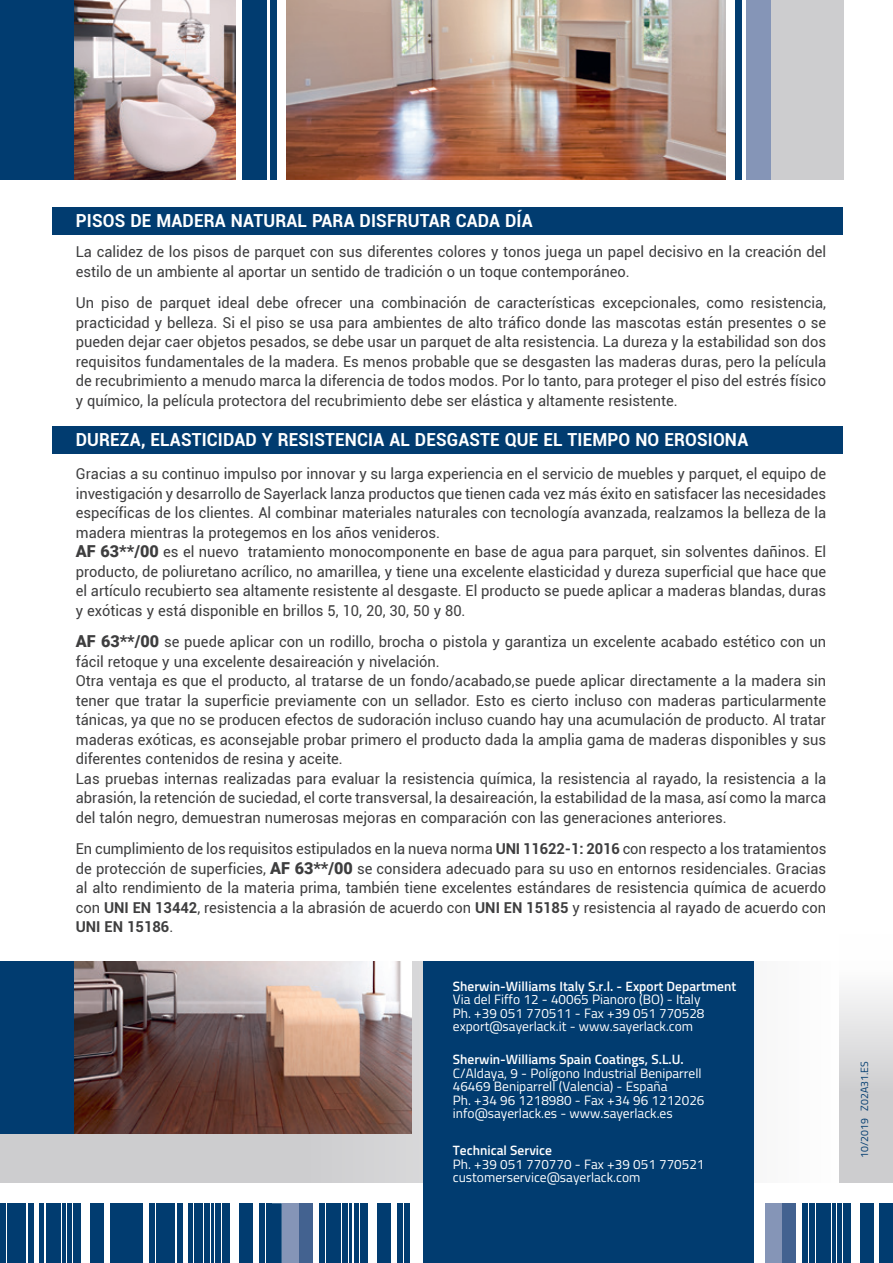
<style>
.page{position:relative;width:893px;height:1263px;background:#fff}
.page>*{position:absolute;margin:0;border:0;box-sizing:border-box;transform-origin:0 0}
.t1{font:700 18px "Roboto";letter-spacing:.01em;color:#fff;scale:.95 1}
.t2{font:15px/19.5px "Roboto";color:#3e3e3f}
.t3{font:13.5px/13.5px "Titillium";color:#fff}
.t4{font:600 13.5px "Titillium";color:#fff}
.t5{font:10.5px "Titillium";color:#013c70}
.s1{font-weight:900;font-size:16.5px}
.s2{font-weight:700}
</style>
<div class="page">
<svg style="left:0;top:961px;width:893px;height:222px"></svg>
<div style="left:0;top:961px;width:81px;height:172px;background:#013c70"></div>
<div style="left:0;top:0;width:128px;height:180px;background:#013c70"></div>
<div style="left:753px;top:0;width:90px;height:180px;background:#cdcdcf"></div>
<div style="left:423px;top:961px;width:331px;height:302px;background:#013c70"></div>
<div style="left:879px;top:1203px;width:14px;height:60px;background:#013c70"></div>
<div style="left:282px;top:1203px;width:20px;height:60px;background:#8595b7"></div>
<div style="left:377px;top:1203px;width:14px;height:60px;background:#013c70"></div>
<div style="left:299px;top:1203px;width:14px;height:60px;background:#436290"></div>
<div style="left:397px;top:1203px;width:5px;height:60px;background:#013c70"></div>
<div style="left:319px;top:1203px;width:5px;height:60px;background:#013c70"></div>
<div style="left:404px;top:1203px;width:6px;height:60px;background:#013c70"></div>
<div style="left:326px;top:1203px;width:6px;height:60px;background:#013c70"></div>
<hr style="left:356px;top:1203px;width:3px;height:60px;background:#013c70">
<div style="left:333px;top:1203px;width:8px;height:60px;background:#013c70"></div>
<hr style="left:342px;top:1203px;width:1px;height:60px;background:#013c70">
<div style="left:360px;top:1203px;width:8px;height:60px;background:#013c70"></div>
<hr style="left:343px;top:1203px;width:1px;height:60px;background:#013c70">
<hr style="left:344px;top:1203px;width:4px;height:60px;background:#013c70">
<hr style="left:354px;top:1203px;width:2px;height:60px;background:#013c70">
<hr style="left:349px;top:1203px;width:2px;height:60px;background:#013c70">
<hr style="left:351px;top:1203px;width:1px;height:60px;background:#013c70">
<div style="left:765px;top:1203px;width:20px;height:60px;background:#8595b7"></div>
<div style="left:860px;top:1203px;width:14px;height:60px;background:#013c70"></div>
<div style="left:782px;top:1203px;width:14px;height:60px;background:#436290"></div>
<div style="left:802px;top:1203px;width:6px;height:60px;background:#013c70"></div>
<div style="left:809px;top:1203px;width:6px;height:60px;background:#013c70"></div>
<hr style="left:839px;top:1203px;width:3px;height:60px;background:#013c70">
<div style="left:816px;top:1203px;width:8px;height:60px;background:#013c70"></div>
<hr style="left:825px;top:1203px;width:1px;height:60px;background:#013c70">
<div style="left:844px;top:1203px;width:7px;height:60px;background:#013c70"></div>
<hr style="left:826px;top:1203px;width:1px;height:60px;background:#013c70">
<hr style="left:827px;top:1203px;width:4px;height:60px;background:#013c70">
<hr style="left:837px;top:1203px;width:2px;height:60px;background:#013c70">
<hr style="left:833px;top:1203px;width:1px;height:60px;background:#013c70">
<hr style="left:834px;top:1203px;width:1px;height:60px;background:#013c70">
<div style="left:90px;top:1203px;width:14px;height:60px;background:#013c70"></div>
<div style="left:110px;top:1203px;width:6px;height:60px;background:#013c70"></div>
<div style="left:0;top:1203px;width:6px;height:60px;background:#013c70"></div>
<div style="left:7px;top:1203px;width:6px;height:60px;background:#013c70"></div>
<div style="left:12px;top:1203px;width:11px;height:60px;background:#013c70"></div>
<hr style="left:23px;top:1203px;width:3px;height:60px;background:#013c70">
<hr style="left:69px;top:1203px;width:3px;height:60px;background:#013c70">
<hr style="left:28px;top:1203px;width:3px;height:60px;background:#013c70">
<hr style="left:31px;top:1203px;width:3px;height:60px;background:#013c70">
<hr style="left:39px;top:1203px;width:3px;height:60px;background:#013c70">
<hr style="left:41px;top:1203px;width:3px;height:60px;background:#013c70">
<div style="left:46px;top:1203px;width:8px;height:60px;background:#013c70"></div>
<hr style="left:55px;top:1203px;width:1px;height:60px;background:#013c70">
<div style="left:74px;top:1203px;width:7px;height:60px;background:#013c70"></div>
<hr style="left:57px;top:1203px;width:4px;height:60px;background:#013c70">
<hr style="left:67px;top:1203px;width:2px;height:60px;background:#013c70">
<hr style="left:63px;top:1203px;width:1px;height:60px;background:#013c70">
<hr style="left:64px;top:1203px;width:1px;height:60px;background:#013c70">
<div style="left:112px;top:1203px;width:20px;height:60px;background:#013c70"></div>
<div style="left:239px;top:1203px;width:14px;height:60px;background:#013c70"></div>
<div style="left:129px;top:1203px;width:14px;height:60px;background:#013c70"></div>
<div style="left:259px;top:1203px;width:5px;height:60px;background:#013c70"></div>
<div style="left:149px;top:1203px;width:6px;height:60px;background:#013c70"></div>
<div style="left:266px;top:1203px;width:6px;height:60px;background:#013c70"></div>
<div style="left:156px;top:1203px;width:6px;height:60px;background:#013c70"></div>
<svg style="left:272px;top:1203px;width:10px;height:60px"></svg>
<div style="left:161px;top:1203px;width:11px;height:60px;background:#013c70"></div>
<hr style="left:172px;top:1203px;width:3px;height:60px;background:#013c70">
<hr style="left:218px;top:1203px;width:3px;height:60px;background:#013c70">
<hr style="left:177px;top:1203px;width:3px;height:60px;background:#013c70">
<hr style="left:180px;top:1203px;width:2px;height:60px;background:#013c70">
<hr style="left:188px;top:1203px;width:3px;height:60px;background:#013c70">
<hr style="left:190px;top:1203px;width:3px;height:60px;background:#013c70">
<div style="left:195px;top:1203px;width:8px;height:60px;background:#013c70"></div>
<hr style="left:204px;top:1203px;width:1px;height:60px;background:#013c70">
<div style="left:222px;top:1203px;width:8px;height:60px;background:#013c70"></div>
<hr style="left:205px;top:1203px;width:1px;height:60px;background:#013c70">
<hr style="left:206px;top:1203px;width:4px;height:60px;background:#013c70">
<hr style="left:216px;top:1203px;width:2px;height:60px;background:#013c70">
<hr style="left:211px;top:1203px;width:2px;height:60px;background:#013c70">
<hr style="left:213px;top:1203px;width:1px;height:60px;background:#013c70">
<img style="left:286px;top:0;width:439px;height:180px">
<img style="left:74px;top:0;width:161px;height:180px">
<img style="left:74px;top:961px;width:337px;height:172px">
<div style="left:242px;top:0;width:24px;height:180px;background:#013c70"></div>
<div style="left:271px;top:0;width:6px;height:180px;background:#013c70"></div>
<div style="left:746px;top:0;width:25px;height:180px;background:#8595b7"></div>
<div style="left:736px;top:0;width:6px;height:180px;background:#013c70"></div>
<div style="left:52px;top:206px;width:791px;height:28px;background:#013c70"></div>
<div style="left:52px;top:426px;width:791px;height:28px;background:#013c70"></div>
<p class="t1" style="left:76px;top:208px;width:482px">PISOS DE MADERA NATURAL PARA DISFRUTAR CADA DÍA</p>
<p class="t2" style="left:76px;top:242px;width:752px">La calidez de los pisos de parquet con sus diferentes colores y tonos juega un papel decisivo en la creación del estilo de un ambiente al aportar un sentido de tradición o un toque contemporáneo.</p>
<p class="t2" style="left:76px;top:293px;width:752px;text-align:justify">Un piso de parquet ideal debe ofrecer una combinación de características excepcionales, como resistencia, practicidad y belleza. Si el piso se usa para ambientes de alto tráfico donde las mascotas están presentes o se pueden dejar caer objetos pesados, se debe usar un parquet de alta resistencia. La dureza y la estabilidad son dos requisitos fundamentales de la madera. Es menos probable que se desgasten las maderas duras, pero la película de recubrimiento a menudo marca la diferencia de todos modos. Por lo tanto, para proteger el piso del estrés físico y químico, la película protectora del recubrimiento debe ser elástica y altamente resistente.</p>
<p class="t1" style="left:76px;top:427px;width:709px">DUREZA, ELASTICIDAD Y RESISTENCIA AL DESGASTE QUE EL TIEMPO NO EROSIONA</p>
<p class="t2" style="left:76px;top:464px;width:752px">Gracias a su continuo impulso por innovar y su larga experiencia en el servicio de muebles y parquet, el equipo de investigación y desarrollo de Sayerlack lanza productos que tienen cada vez más éxito en satisfacer las necesidades específicas de los clientes. Al combinar materiales naturales con tecnología avanzada, realzamos la belleza de la madera mientras la protegemos en los años venideros.<br><span class="s1">AF 63**/00</span> es el nuevo tratamiento monocomponente en base de agua para parquet, sin solventes dañinos. El producto, de poliuretano acrílico, no amarillea, y tiene una excelente elasticidad y dureza superficial que hace que el artículo recubierto sea altamente resistente al desgaste. El producto se puede aplicar a maderas blandas, duras y exóticas y está disponible en brillos 5, 10, 20, 30, 50 y 80.</p>
<p class="t2" style="left:76px;top:632px;width:752px"><span class="s1">AF 63**/00</span> se puede aplicar con un rodillo, brocha o pistola y garantiza un excelente acabado estético con un fácil retoque y una excelente desaireación y nivelación.<br>Otra ventaja es que el producto, al tratarse de un fondo/acabado,se puede aplicar directamente a la madera sin tener que tratar la superficie previamente con un sellador. Esto es cierto incluso con maderas particularmente tánicas, ya que no se producen efectos de sudoración incluso cuando hay una acumulación de producto. Al tratar maderas exóticas, es aconsejable probar primero el producto dada la amplia gama de maderas disponibles y sus diferentes contenidos de resina y aceite.<br>Las pruebas internas realizadas para evaluar la resistencia química, la resistencia al rayado, la resistencia a la abrasión, la retención de suciedad, el corte transversal, la desaireación, la estabilidad de la masa, así como la marca del talón negro, demuestran numerosas mejoras en comparación con las generaciones anteriores.</p>
<p class="t2" style="left:76px;top:839px;width:752px;text-align:justify">En cumplimiento de los requisitos estipulados en la nueva norma <span class="s2">UNI 11622-1: 2016</span> con respecto a los tratamientos de protección de superficies, <span class="s1">AF 63**/00</span> se considera adecuado para su uso en entornos residenciales. Gracias al alto rendimiento de la materia prima, también tiene excelentes estándares de resistencia química de acuerdo con <span class="s2">UNI EN 13442</span>, resistencia a la abrasión de acuerdo con <span class="s2">UNI EN 15185</span> y resistencia al rayado de acuerdo con <span class="s2">UNI EN 15186</span>.</p>
<p class="t4" style="left:453px;top:976px;width:285px">Sherwin-Williams Italy S.r.l. - Export Department</p>
<p class="t3" style="left:453px;top:992px;width:253px">Via del Fiffo 12 - 40065 Pianoro (BO) - Italy<br>Ph. +39 051 770511 - Fax +39 051 770528 export@sayerlack.it - www.sayerlack.com</p>
<p class="t4" style="left:453px;top:1049px;width:232px">Sherwin-Williams Spain Coatings, S.L.U.</p>
<p class="t3" style="left:453px;top:1065px;width:253px">C/Aldaya, 9 - Polígono Industrial Beniparrell 46469 Beniparrell (Valencia) - España<br>Ph. +34 96 1218980 - Fax +34 96 1212026 info@sayerlack.es - www.sayerlack.es</p>
<p class="t4" style="left:453px;top:1140px;width:101px">Technical Service</p>
<p class="t3" style="left:453px;top:1156px;width:253px">Ph. +39 051 770770 - Fax +39 051 770521 customerservice@sayerlack.com</p>
<p class="t5" style="left:857px;top:1158px;width:98px;rotate:-90deg">10/2019 Z02A31.ES</p>
</div>
